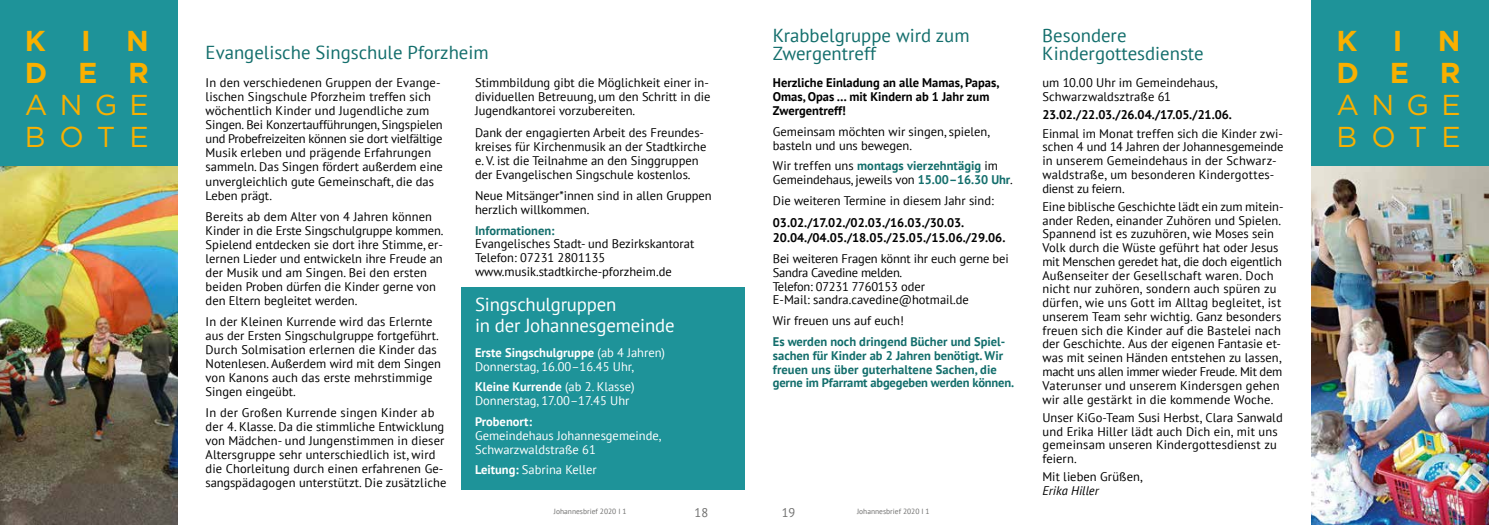
<style>
.page{position:relative;width:1489px;height:525px;background:#fff}
.page>*{position:absolute;margin:0;border:0;box-sizing:border-box;transform-origin:0 0}
.t1{font:28.75px/31.8px "Gotham";letter-spacing:.44em;color:#f9b000}
.t2{font:700 28.75px/31.8px "Gotham";letter-spacing:1.15em;color:#f9b000}
.t3{font:18.75px/18.1px "PT Sans";color:#136e6c}
.t4{font:18.75px/21.2px "PT Sans";letter-spacing:-.01em;color:#fff}
.t5{font:12.5px/14px "PT Sans";color:#000}
.t6{font:12.5px/13.8px "PT Sans";color:#fff}
.t7{font:700 12.5px/13.8px "PT Sans";color:#136e6c}
.t8{font:700 12.5px/13.8px "PT Sans";color:#000}
.t9{font:700 12.5px "PT Sans";letter-spacing:-.03em;color:#000}
.t10{font:italic 12.5px "PT Sans";color:#000}
.t11{font:700 12.5px "PT Sans";color:#fff}
.t12{font:12.5px "PT Sans";color:#6f6f6e}
.t13{font:7.5px "PT Sans";color:#6f6f6e}
.s1{font-weight:700;color:#136e6c}
.s2{font-weight:700}
</style>
<div class="page">
<div style="left:0;top:0;width:178px;height:524px;background:#1e9399"></div>
<div style="left:1311px;top:0;width:177px;height:524px;background:#1e9399"></div>
<img style="left:1311px;top:167px;width:177px;height:357px">
<img style="left:0;top:167px;width:178px;height:357px">
<div style="left:461px;top:286px;width:283px;height:203px;background:#1e9399"></div>
<h1 class="t2" style="left:25px;top:25px;width:126px">KIN<br>DER</h1>
<h1 class="t1" style="left:25px;top:88px;width:126px">ANGE<br>BOTE</h1>
<h2 class="t3" style="left:772px;top:26px;width:198px">Krabbelgruppe wird zum<br>Zwergentreff</h2>
<p class="t8" style="left:772px;top:76px;width:228px">Herzliche Einladung an alle Mamas, Papas,<br>Omas, Opas … mit Kindern ab 1 Jahr zum<br>Zwergentreff!</p>
<p class="t5" style="left:772px;top:124px;width:218px">Gemeinsam möchten wir singen, spielen, basteln und uns bewegen.</p>
<p class="t5" style="left:772px;top:159px;width:241px">Wir treffen uns <span class="s1">montags vierzehntägig</span> im<br>Gemeindehaus, jeweils von <span class="s1">15.00–16.30 Uhr</span>.</p>
<p class="t5" style="left:772px;top:193px;width:222px">Die weiteren Termine in diesem Jahr sind:</p>
<p class="t8" style="left:772px;top:215px;width:234px;line-height:15px">03.02./17.02./02.03./16.03./30.03.<br>20.04./04.05./18.05./25.05./15.06./29.06.</p>
<p class="t5" style="left:772px;top:251px;width:237px">Bei weiteren Fragen könnt ihr euch gerne bei Sandra Cavedine melden.<br>Telefon: 07231 7760153 oder<br>E-Mail: sandra.cavedine@hotmail.de</p>
<p class="t5" style="left:772px;top:313px;width:132px">Wir freuen uns auf euch!</p>
<p class="t7" style="left:772px;top:334px;width:243px">Es werden noch dringend Bücher und Spiel&shy;sachen für Kinder ab 2 Jahren benötigt. Wir freuen uns über guterhaltene Sachen, die gerne im Pfarramt abgegeben werden können.</p>
<h2 class="t3" style="left:206px;top:43px;width:284px">Evangelische Singschule Pforzheim</h2>
<p class="t5" style="left:206px;top:76px;width:239px">In den verschiedenen Gruppen der Evange&shy;lischen Singschule Pforzheim treffen sich wöchentlich Kinder und Jugendliche zum Singen. Bei Konzertaufführungen, Singspielen und Probefreizeiten können sie dort vielfältige Musik erleben und prägende Erfahrungen sammeln. Das Singen fördert außerdem eine unvergleichlich gute Gemeinschaft, die das Leben prägt.</p>
<p class="t5" style="left:206px;top:209px;width:239px">Bereits ab dem Alter von 4 Jahren können Kinder in die Erste Singschulgruppe kommen.<br>Spielend entdecken sie dort ihre Stimme, er&shy;lernen Lieder und entwickeln ihre Freude an der Musik und am Singen. Bei den ersten beiden Proben dürfen die Kinder gerne von den Eltern begleitet werden.</p>
<p class="t5" style="left:206px;top:314px;width:237px">In der Kleinen Kurrende wird das Erlernte aus der Ersten Singschulgruppe fortgeführt.<br>Durch Solmisation erlernen die Kinder das Notenlesen. Außerdem wird mit dem Singen von Kanons auch das erste mehrstimmige Singen eingeübt.</p>
<p class="t5" style="left:206px;top:405px;width:242px">In der Großen Kurrende singen Kinder ab der 4. Klasse. Da die stimmliche Entwicklung von Mädchen- und Jungenstimmen in dieser Altersgruppe sehr unterschiedlich ist, wird die Chorleitung durch einen erfahrenen Ge&shy;sangspädagogen unterstützt. Die zusätzliche</p>
<p class="t5" style="left:475px;top:76px;width:237px">Stimmbildung gibt die Möglichkeit einer in&shy;dividuellen Betreuung, um den Schritt in die<br>Jugendkantorei vorzubereiten.</p>
<p class="t5" style="left:475px;top:125px;width:233px">Dank der engagierten Arbeit des Freundes&shy;kreises für Kirchenmusik an der Stadtkirche e. V. ist die Teilnahme an den Singgruppen der Evangelischen Singschule kostenlos.</p>
<p class="t5" style="left:475px;top:188px;width:238px">Neue Mitsänger*innen sind in allen Gruppen herzlich willkommen.</p>
<p class="t7" style="left:475px;top:223px;width:81px">Informationen:</p>
<p class="t5" style="left:475px;top:237px;width:221px">Evangelisches Stadt- und Bezirkskantorat<br>Telefon: 07231 2801135 www.musik.stadtkirche-pforzheim.de</p>
<h2 class="t4" style="left:475px;top:293px;width:201px">Singschulgruppen<br>in der Johannesgemeinde</h2>
<p class="t6" style="left:475px;top:345px;width:191px"><span class="s2">Erste Singschulgruppe</span> (ab 4 Jahren)<br>Donnerstag, 16.00–16.45 Uhr,</p>
<p class="t6" style="left:475px;top:379px;width:161px"><span class="s2">Kleine Kurrende</span> (ab 2. Klasse)<br>Donnerstag, 17.00–17.45 Uhr</p>
<p class="t11" style="left:475px;top:413px;width:58px">Probenort:</p>
<p class="t6" style="left:475px;top:428px;width:188px">Gemeindehaus Johannesgemeinde,<br>Schwarzwaldstraße 61</p>
<p class="t6" style="left:475px;top:462px;width:123px"><span class="s2">Leitung:</span> Sabrina Keller</p>
<p class="t13" style="left:554px;top:506px;width:74px">Johannesbrief 2020 I 1</p>
<p class="t12" style="left:694px;top:504px;width:15px">18</p>
<p class="t12" style="left:781px;top:504px;width:15px">19</p>
<p class="t13" style="left:857px;top:506px;width:74px">Johannesbrief 2020 I 1</p>
<h2 class="t3" style="left:1042px;top:26px;width:163px">Besondere<br>Kindergottesdienste</h2>
<p class="t5" style="left:1042px;top:76px;width:177px">um 10.00 Uhr im Gemeindehaus,<br>Schwarzwaldsztraße 61</p>
<p class="t9" style="left:1042px;top:107px;width:191px">23.02./22.03./26.04./17.05./21.06.</p>
<p class="t5" style="left:1042px;top:126px;width:242px">Einmal im Monat treffen sich die Kinder zwi&shy;schen 4 und 14 Jahren der Johannesgemeinde in unserem Gemeindehaus in der Schwarz&shy;waldstraße, um besonderen Kindergottes&shy;dienst zu feiern.</p>
<p class="t5" style="left:1042px;top:199px;width:242px">Eine biblische Geschichte lädt ein zum mitein&shy;ander Reden, einander Zuhören und Spielen.<br>Spannend ist es zuzuhören, wie Moses sein Volk durch die Wüste geführt hat oder Jesus mit Menschen geredet hat, die doch eigentlich Außenseiter der Gesellschaft waren. Doch nicht nur zuhören, sondern auch spüren zu dürfen, wie uns Gott im Alltag begleitet, ist unserem Team sehr wichtig. Ganz besonders freuen sich die Kinder auf die Bastelei nach der Geschichte. Aus der eigenen Fantasie et&shy;was mit seinen Händen entstehen zu lassen, macht uns allen immer wieder Freude. Mit dem Vaterunser und unserem Kindersgen gehen wir alle gestärkt in die kommende Woche.</p>
<p class="t5" style="left:1042px;top:410px;width:242px">Unser KiGo-Team Susi Herbst, Clara Sanwald und Erika Hiller lädt auch Dich ein, mit uns gemeinsam unseren Kindergottesdienst zu feiern.</p>
<p class="t5" style="left:1042px;top:469px;width:102px">Mit lieben Grüßen,</p>
<p class="t10" style="left:1042px;top:482px;width:58px">Erika Hiller</p>
<h1 class="t2" style="left:1336px;top:25px;width:126px">KIN<br>DER</h1>
<h1 class="t1" style="left:1336px;top:88px;width:126px">ANGE<br>BOTE</h1>
</div>
